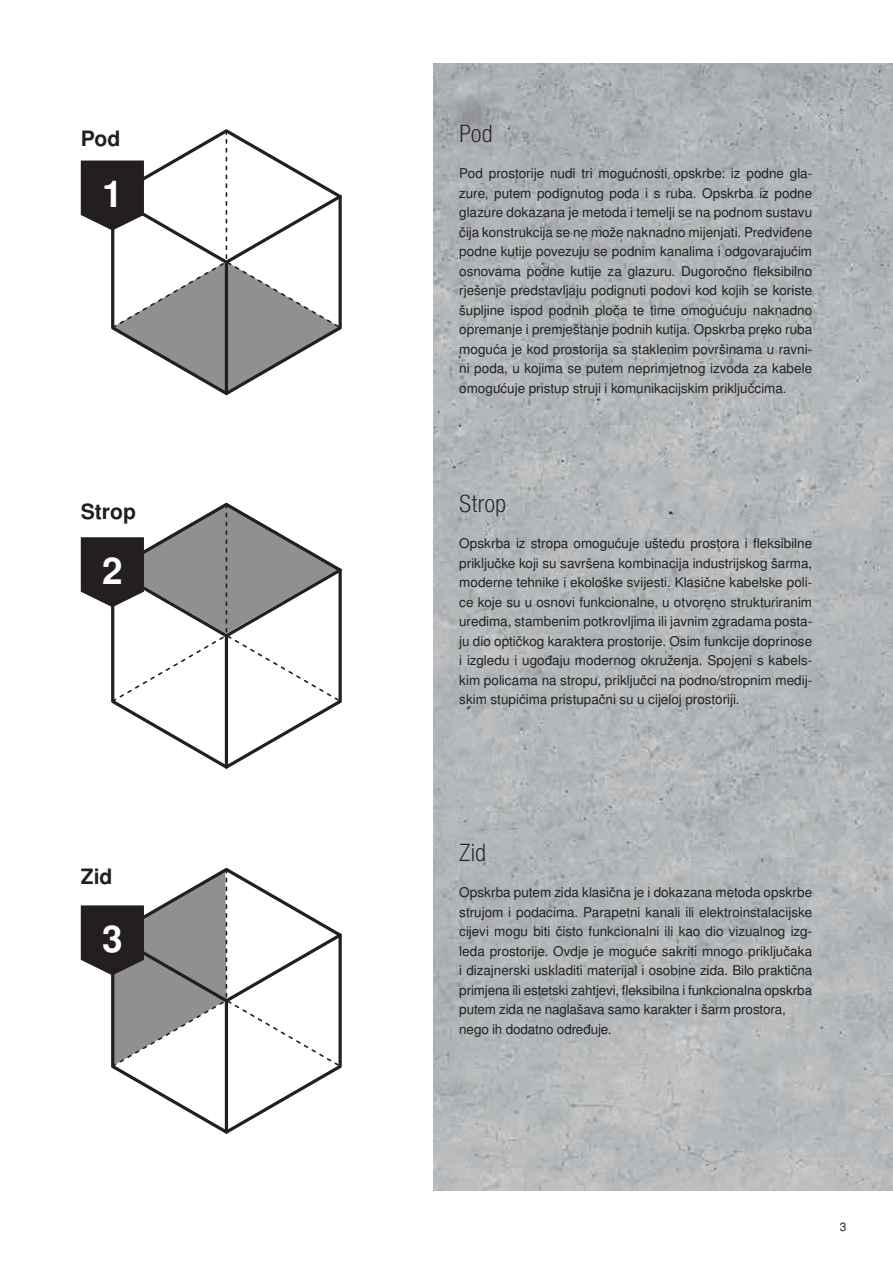
<style>
.page{position:relative;width:893px;height:1263px;background:#fff}
.page>*{position:absolute;margin:0;border:0;box-sizing:border-box;transform-origin:0 0}
.t1{font:700 36.9px "Nimbus San LOT";color:#fff}
.t2{font:24px "Nimbus San LOT Lig Con";color:#231f20}
.t3{font:700 21.15px "Nimbus San LOT";color:#231f20}
.t4{font:13.5px/19.5px "Nimbus San LOT";letter-spacing:-.005em;color:#231f20;text-align:justify}
.t5{font:12px "Nimbus San LOT";color:#231f20}
</style>
<div class="page">
<img style="left:434px;top:64px;width:459px;height:1127px">
<hr style="left:225px;top:261px;width:3px;height:134px;background:#231f20;border-radius:2px">
<svg style="left:81px;top:130px;width:261px;height:262px"></svg>
<svg style="left:111px;top:702px;width:231px;height:66px"></svg>
<hr style="left:225px;top:634px;width:3px;height:135px;background:#231f20;border-radius:2px">
<svg style="left:81px;top:503px;width:261px;height:199px"></svg>
<svg style="left:111px;top:868px;width:231px;height:265px"></svg>
<hr style="left:225px;top:999px;width:3px;height:135px;background:#231f20;border-radius:2px">
<svg style="left:81px;top:869px;width:261px;height:198px"></svg>
<h3 class="t3" style="left:81px;top:126px;width:41px">Pod</h3>
<h1 class="t1" style="left:102px;top:172px;width:22px">1</h1>
<h3 class="t3" style="left:81px;top:498px;width:57px">Strop</h3>
<h1 class="t1" style="left:102px;top:549px;width:22px">2</h1>
<h3 class="t3" style="left:81px;top:863px;width:33px">Zid</h3>
<h1 class="t1" style="left:102px;top:917px;width:22px">3</h1>
<h2 class="t2" style="left:459px;top:119px;width:35px">Pod</h2>
<p class="t4" style="left:459px;top:164px;width:354px">Pod prostorije nudi tri mogućnosti opskrbe: iz podne gla&shy;zure, putem podignutog poda i s ruba. Opskrba iz podne glazure dokazana je metoda i temelji se na podnom sustavu čija konstrukcija se ne može naknadno mijenjati. Predviđene podne kutije povezuju se podnim kanalima i odgovarajućim osnovama podne kutije za glazuru. Dugoročno fleksibilno rješenje predstavljaju podignuti podovi kod kojih se koriste šupljine ispod podnih ploča te time omogućuju naknadno opremanje i premještanje podnih kutija. Opskrba preko ruba moguća je kod prostorija sa staklenim površinama u ravni&shy;ni poda, u kojima se putem neprimjetnog izvoda za kabele omogućuje pristup struji i komunikacijskim priključcima.</p>
<h2 class="t2" style="left:459px;top:489px;width:49px">Strop</h2>
<p class="t4" style="left:459px;top:534px;width:354px">Opskrba iz stropa omogućuje uštedu prostora i fleksibilne priključke koji su savršena kombinacija industrijskog šarma, moderne tehnike i ekološke svijesti. Klasične kabelske poli&shy;ce koje su u osnovi funkcionalne, u otvoreno strukturiranim uredima, stambenim potkrovljima ili javnim zgradama posta&shy;ju dio optičkog karaktera prostorije. Osim funkcije doprinose i izgledu i ugođaju modernog okruženja. Spojeni s kabels&shy;kim policama na stropu, priključci na podno/stropnim medij&shy;skim stupićima pristupačni su u cijeloj prostoriji.</p>
<h2 class="t2" style="left:459px;top:838px;width:28px">Zid</h2>
<p class="t4" style="left:459px;top:883px;width:354px;text-align:left">Opskrba putem zida klasična je i dokazana metoda opskrbe strujom i podacima. Parapetni kanali ili elektroinstalacijske cijevi mogu biti čisto funkcionalni ili kao dio vizualnog izg&shy;leda prostorije. Ovdje je moguće sakriti mnogo priključaka i dizajnerski uskladiti materijal i osobine zida. Bilo praktična primjena ili estetski zahtjevi, fleksibilna i funkcionalna opskrba putem zida ne naglašava samo karakter i šarm prostora, nego ih dodatno određuje.</p>
<p class="t5" style="left:840px;top:1220px;width:8px">3</p>
</div>
